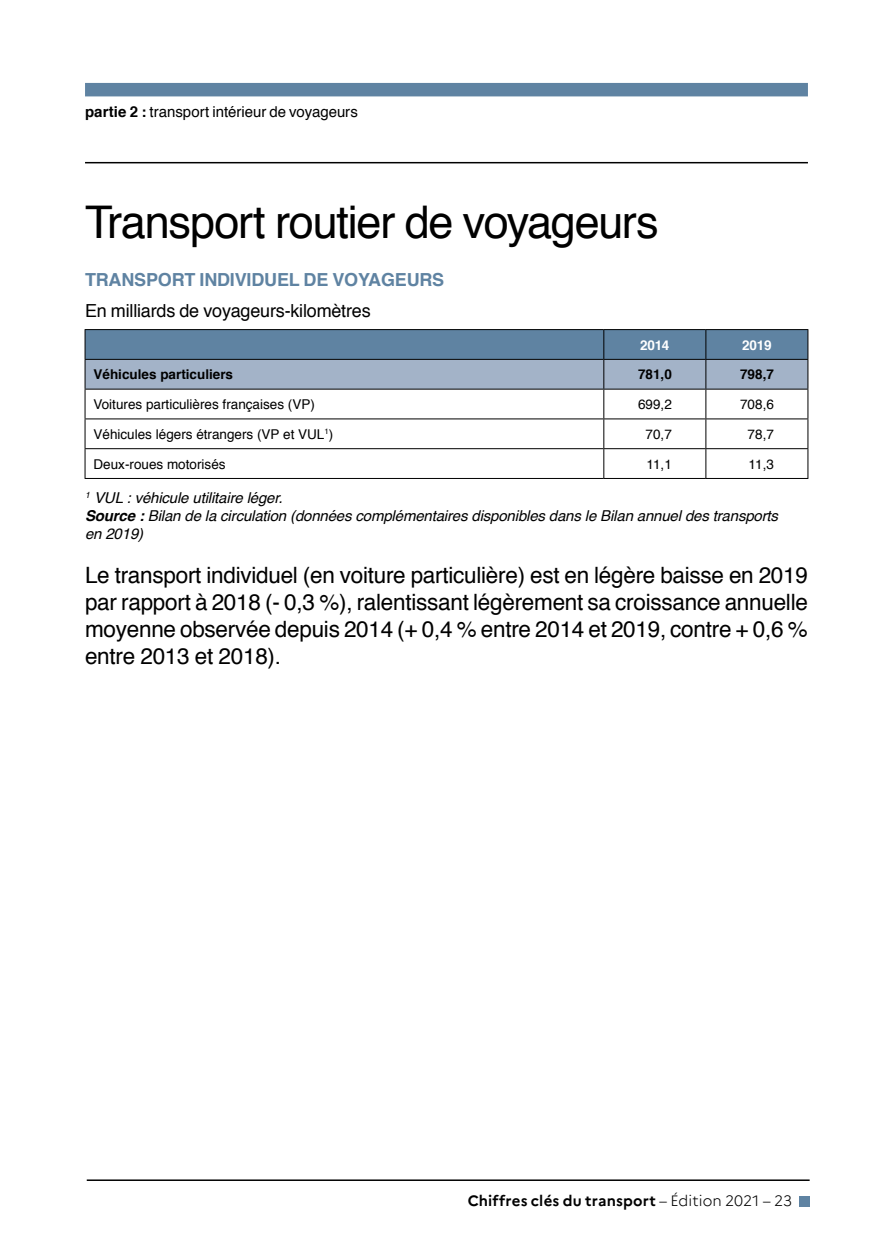
<style>
.page{position:relative;width:893px;height:1259px;background:#fff}
.page>*{position:absolute;margin:0;border:0;box-sizing:border-box;transform-origin:0 0}
.t1{font:45px "Helvetica";letter-spacing:-.03em;color:#000}
.texte{font:22.5px/27px "Helvetica";letter-spacing:-.01em;color:#000;text-align:justify}
.legende-graph{font:18px "Helvetica";letter-spacing:-.01em;color:#000}
.t2{font:700 18px "Helvetica";letter-spacing:-.01em;color:#5f83a2}
.source-graph{font:italic 15px/18px "Helvetica";letter-spacing:-.01em;color:#000}
.t3{font:700 15px "Marianne";letter-spacing:.01em;color:#000}
.t4{font:15px "Helvetica";color:#000}
.t5{font:13.5px "Helvetica";color:#000}
.t6{font:700 13.5px "Helvetica";color:#000}
.t7{font:700 13.5px "Helvetica";letter-spacing:-.02em;color:#fff}
.s1{font-weight:700}
.s2{font-weight:300}
</style>
<div class="page">
<div style="left:85px;top:83px;width:723px;height:13px;background:#5f83a2"></div>
<hr style="left:85px;top:162px;width:723px;height:1px;background:#000">
<hr style="left:87px;top:1179px;width:723px;height:2px;background:#000">
<div style="left:799px;top:1195px;width:11px;height:11px;background:#5f83a2"></div>
<hr style="left:85px;top:478px;width:519px;height:1px;background:#000">
<hr style="left:604px;top:478px;width:102px;height:1px;background:#000">
<hr style="left:706px;top:478px;width:102px;height:1px;background:#000">
<svg style="left:85px;top:329px;width:723px;height:149px"></svg>
<hr style="left:85px;top:359px;width:519px;height:1px;background:#000">
<hr style="left:604px;top:359px;width:102px;height:1px;background:#000">
<hr style="left:706px;top:359px;width:102px;height:1px;background:#000">
<hr style="left:85px;top:389px;width:519px;height:1px;background:#000">
<hr style="left:604px;top:389px;width:102px;height:1px;background:#000">
<hr style="left:706px;top:389px;width:102px;height:1px;background:#000">
<p class="t4" style="left:85px;top:100px;width:274px"><span class="s1">partie 2 :</span> transport intérieur de voyageurs</p>
<h1 class="t1" style="left:85px;top:188px;width:575px">Transport routier de voyageurs</h1>
<h2 class="t2" style="left:85px;top:265px;width:361px">TRANSPORT INDIVIDUEL DE VOYAGEURS</h2>
<p class="legende-graph" style="left:85px;top:297px;width:287px">En milliards de voyageurs-kilomètres</p>
<p class="t7" style="left:640px;top:334px;width:31px">2014</p>
<p class="t7" style="left:742px;top:334px;width:31px">2019</p>
<p class="t6" style="left:94px;top:364px;width:141px">Véhicules particuliers</p>
<p class="t6" style="left:638px;top:364px;width:35px">781,0</p>
<p class="t6" style="left:740px;top:364px;width:35px">798,7</p>
<p class="t5" style="left:94px;top:394px;width:223px">Voitures particulières françaises (VP)</p>
<p class="t5" style="left:638px;top:394px;width:35px">699,2</p>
<p class="t5" style="left:740px;top:394px;width:35px">708,6</p>
<p class="t5" style="left:94px;top:424px;width:241px">Véhicules légers étrangers (VP et VUL<sup>1</sup>)</p>
<p class="t5" style="left:646px;top:424px;width:28px">70,7</p>
<p class="t5" style="left:748px;top:424px;width:28px">78,7</p>
<p class="t5" style="left:94px;top:453px;width:134px">Deux-roues motorisés</p>
<p class="t5" style="left:647px;top:453px;width:27px">11,1</p>
<p class="t5" style="left:749px;top:453px;width:27px">11,3</p>
<p class="source-graph" style="left:85px;top:489px;width:695px"><sup>1</sup> VUL : véhicule utilitaire léger.<br><span class="s1">Source :</span> Bilan de la circulation (données complémentaires disponibles dans le Bilan annuel des transports en 2019)</p>
<p class="texte" style="left:85px;top:562px;width:724px">Le transport individuel (en voiture particulière) est en légère baisse en 2019 par rapport à 2018 (- 0,3 %), ralentissant légèrement sa croissance annuelle moyenne observée depuis 2014 (+ 0,4 % entre 2014 et 2019, contre + 0,6 % entre 2013 et 2018).</p>
<p class="t3" style="left:468px;top:1192px;width:326px">Chiffres clés du transport <span class="s2">– Édition 2021 – 23</span></p>
</div>
